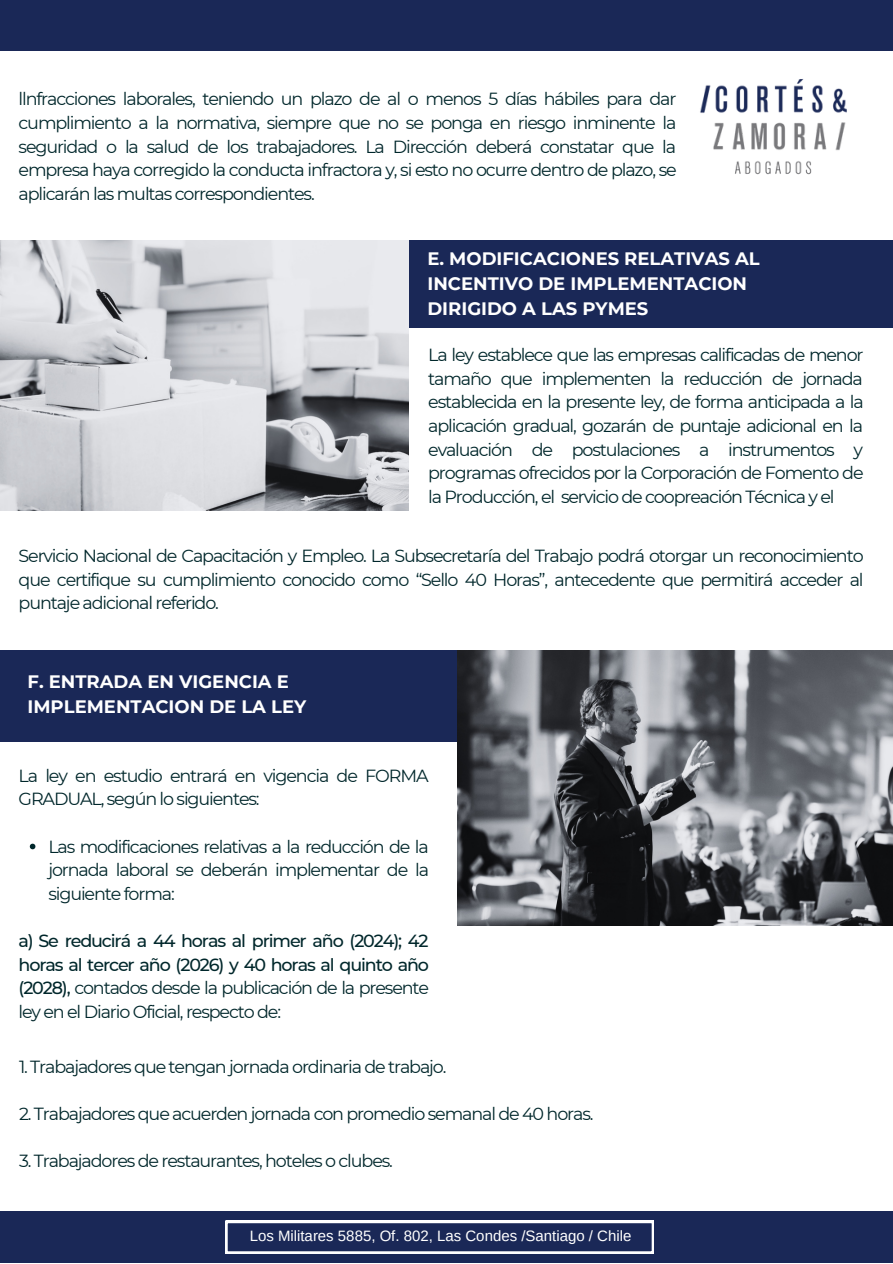
<style>
.page{position:relative;width:893px;height:1264px;background:#fff}
.page>*{position:absolute;margin:0;border:0;box-sizing:border-box;transform-origin:0 0}
.t1{font:700 18px/24.8px "Montserrat";color:#fff}
.t2{font:17.55px/23.5px "Montserrat";letter-spacing:-.065em;color:#00272b;text-align:justify}
.t3{font:500 17.55px/23.5px "Montserrat";letter-spacing:-.065em;color:#00272b;text-align:justify}
.t4{font:15px "Arimo";color:#fff}
.s1{font-weight:400}
</style>
<div class="page">
<div style="left:0;top:0;width:892px;height:51px;background:#1a2857"></div>
<div style="left:0;top:1211px;width:892px;height:51px;background:#1a2857"></div>
<svg style="left:225px;top:1220px;width:429px;height:33px"></svg>
<div style="left:0;top:650px;width:472px;height:92px;background:#1a2857"></div>
<div style="left:401px;top:240px;width:491px;height:88px;background:#1a2857"></div>
<img style="left:0;top:240px;width:408px;height:270px">
<img style="left:457px;top:650px;width:435px;height:275px">
<svg style="left:30px;top:843px;width:5px;height:6px"></svg>
<img style="left:700px;top:79px;width:147px;height:96px">
<p class="t2" style="left:19px;top:87px;width:659px">llnfracciones laborales, teniendo un plazo de al o menos 5 días hábiles para dar cumplimiento a la normativa, siempre que no se ponga en riesgo inminente la seguridad o la salud de los trabajadores. La Dirección deberá constatar que la empresa haya corregido la conducta infractora y, si esto no ocurre dentro de plazo, se aplicarán las multas correspondientes.</p>
<p class="t1" style="left:427px;top:246px;width:334px">E. MODIFICACIONES RELATIVAS AL<br>INCENTIVO DE IMPLEMENTACION<br>DIRIGIDO A LAS PYMES</p>
<p class="t2" style="left:428px;top:343px;width:437px">La ley establece que las empresas calificadas de menor tamaño que implementen la reducción de jornada establecida en la presente ley, de forma anticipada a la aplicación gradual, gozarán de puntaje adicional en la evaluación de postulaciones a instrumentos y programas ofrecidos por la Corporación de Fomento de la Producción, el servicio de coopreación Técnica y el</p>
<p class="t2" style="left:19px;top:544px;width:846px">Servicio Nacional de Capacitación y Empleo. La Subsecretaría del Trabajo podrá otorgar un reconocimiento que certifique su cumplimiento conocido como “Sello 40 Horas”, antecedente que permitirá acceder al puntaje adicional referido.</p>
<p class="t1" style="left:28px;top:669px;width:280px">F. ENTRADA EN VIGENCIA E<br>IMPLEMENTACION DE LA LEY</p>
<p class="t2" style="left:19px;top:763px;width:411px">La ley en estudio entrará en vigencia de FORMA<br>GRADUAL, según lo siguientes:</p>
<p class="t2" style="left:48px;top:834px;width:382px">Las modificaciones relativas a la reducción de la jornada laboral se deberán implementar de la siguiente forma:</p>
<p class="t3" style="left:19px;top:929px;width:412px">a) Se reducirá a 44 horas al primer año (2024); 42 horas al tercer año (2026) y 40 horas al quinto año (2028), <span class="s1">contados desde la publicación de la presente ley en el Diario Oficial, respecto de:</span></p>
<p class="t2" style="left:19px;top:1054px;width:429px">1. Trabajadores que tengan jornada ordinaria de trabajo.</p>
<p class="t2" style="left:19px;top:1102px;width:576px">2. Trabajadores que acuerden jornada con promedio semanal de 40 horas.</p>
<p class="t2" style="left:19px;top:1149px;width:375px">3. Trabajadores de restaurantes, hoteles o clubes.</p>
<p class="t4" style="left:250px;top:1227px;width:383px">Los Militares 5885, Of. 802, Las Condes /Santiago / Chile</p>
</div>
